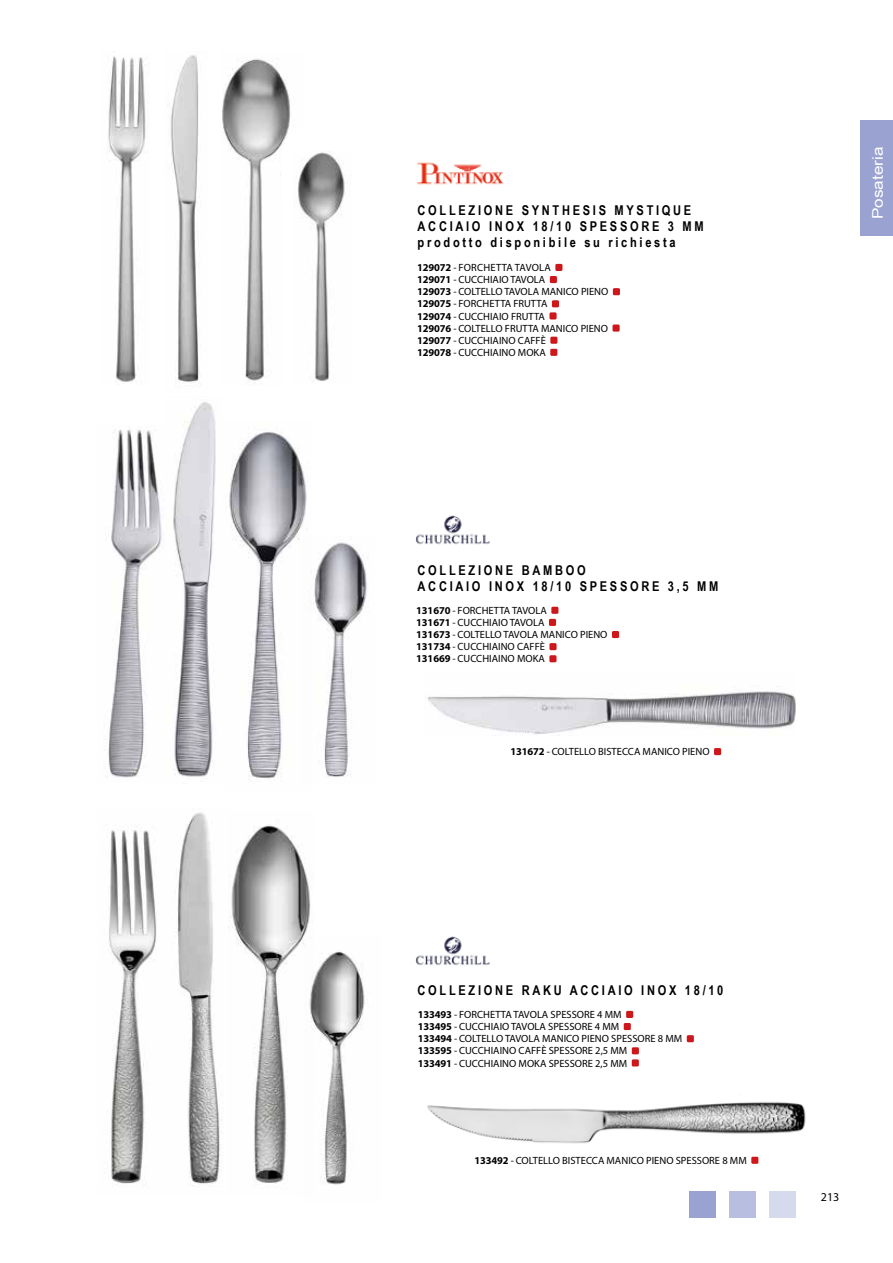
<style>
.page{position:relative;width:893px;height:1263px;background:#fff}
.page>*{position:absolute;margin:0;border:0;box-sizing:border-box;transform-origin:0 0}
.t1{font:14.7px "Arial Narrow";color:#fff;scale:1.43 1}
.t2{font:700 13.5px/16.2px "Arial Narrow";letter-spacing:.2em;color:#000}
.t3{font:12px "Myriad Pro";color:#000}
.t4{font:10.5px/12.1px "Myriad Pro";color:#000}
.s1{font-weight:700}
</style>
<div class="page">
<div style="left:555px;top:264px;width:7px;height:7px;background:#cd171a;border-radius:2px"></div>
<div style="left:550px;top:276px;width:7px;height:7px;background:#cd171a;border-radius:2px"></div>
<div style="left:613px;top:288px;width:7px;height:7px;background:#cd171a;border-radius:2px"></div>
<div style="left:552px;top:300px;width:7px;height:7px;background:#cd171a;border-radius:2px"></div>
<div style="left:549px;top:312px;width:8px;height:7px;background:#cd171a;border-radius:2px"></div>
<div style="left:612px;top:324px;width:8px;height:8px;background:#cd171a;border-radius:2px"></div>
<div style="left:550px;top:337px;width:7px;height:7px;background:#cd171a;border-radius:2px"></div>
<div style="left:550px;top:349px;width:7px;height:7px;background:#cd171a;border-radius:2px"></div>
<img style="left:417px;top:162px;width:87px;height:23px">
<img style="left:170px;top:55px;width:31px;height:332px">
<img style="left:108px;top:56px;width:38px;height:326px">
<img style="left:222px;top:59px;width:69px;height:322px">
<img style="left:297px;top:151px;width:48px;height:230px">
<img style="left:415px;top:515px;width:75px;height:30px">
<img style="left:415px;top:936px;width:75px;height:30px">
<img style="left:229px;top:432px;width:78px;height:348px">
<img style="left:302px;top:537px;width:65px;height:243px">
<img style="left:173px;top:402px;width:43px;height:375px">
<img style="left:107px;top:429px;width:55px;height:349px">
<img style="left:427px;top:691px;width:369px;height:43px">
<img style="left:109px;top:812px;width:120px;height:374px">
<img style="left:314px;top:951px;width:51px;height:234px">
<img style="left:229px;top:825px;width:85px;height:359px">
<div style="left:626px;top:1011px;width:7px;height:7px;background:#cd171a;border-radius:2px"></div>
<div style="left:624px;top:1023px;width:7px;height:7px;background:#cd171a;border-radius:2px"></div>
<div style="left:687px;top:1035px;width:7px;height:7px;background:#cd171a;border-radius:2px"></div>
<div style="left:632px;top:1047px;width:7px;height:7px;background:#cd171a;border-radius:2px"></div>
<div style="left:632px;top:1059px;width:7px;height:7px;background:#cd171a;border-radius:2px"></div>
<div style="left:751px;top:1157px;width:7px;height:7px;background:#cd171a;border-radius:2px"></div>
<img style="left:427px;top:1102px;width:379px;height:42px">
<div style="left:551px;top:607px;width:7px;height:7px;background:#cd171a;border-radius:2px"></div>
<div style="left:549px;top:619px;width:7px;height:7px;background:#cd171a;border-radius:2px"></div>
<div style="left:612px;top:631px;width:7px;height:7px;background:#cd171a;border-radius:2px"></div>
<div style="left:549px;top:643px;width:8px;height:7px;background:#cd171a;border-radius:2px"></div>
<div style="left:549px;top:655px;width:7px;height:7px;background:#cd171a;border-radius:2px"></div>
<div style="left:714px;top:748px;width:7px;height:7px;background:#cd171a;border-radius:2px"></div>
<div style="left:860px;top:120px;width:33px;height:116px;background:#9aa2d2"></div>
<div style="left:690px;top:1191px;width:26px;height:27px;background:#9aa2d2"></div>
<div style="left:729px;top:1191px;width:27px;height:27px;background:#b8bedf"></div>
<div style="left:769px;top:1191px;width:26px;height:27px;background:#d6daed"></div>
<p class="t2" style="left:418px;top:201px;width:288px">COLLEZIONE SYNTHESIS MYSTIQUE<br>ACCIAIO INOX 18/10 SPESSORE 3 MM prodotto disponibile su richiesta</p>
<p class="t4" style="left:417px;top:261px;width:193px"><span class="s1">129072</span> - FORCHETTA TAVOLA<br><span class="s1">129071</span> - CUCCHIAIO TAVOLA<br><span class="s1">129073</span> - COLTELLO TAVOLA MANICO PIENO<br><span class="s1">129075</span> - FORCHETTA FRUTTA<br><span class="s1">129074</span> - CUCCHIAIO FRUTTA<br><span class="s1">129076</span> - COLTELLO FRUTTA MANICO PIENO<br><span class="s1">129077</span> - CUCCHIAINO CAFFÈ<br><span class="s1">129078</span> - CUCCHIAINO MOKA</p>
<p class="t2" style="left:418px;top:561px;width:302px">COLLEZIONE BAMBOO<br>ACCIAIO INOX 18/10 SPESSORE 3,5 MM</p>
<p class="t4" style="left:416px;top:604px;width:193px"><span class="s1">131670</span> - FORCHETTA TAVOLA<br><span class="s1">131671</span> - CUCCHIAIO TAVOLA<br><span class="s1">131673</span> - COLTELLO TAVOLA MANICO PIENO<br><span class="s1">131734</span> - CUCCHIAINO CAFFÈ<br><span class="s1">131669</span> - CUCCHIAINO MOKA</p>
<p class="t4" style="left:510px;top:745px;width:201px"><span class="s1">131672</span> - COLTELLO BISTECCA MANICO PIENO</p>
<h1 class="t1" style="left:867px;top:219px;width:52px;rotate:-90deg">Posateria</h1>
<p class="t2" style="left:418px;top:981px;width:307px">COLLEZIONE RAKU ACCIAIO INOX 18/10</p>
<p class="t4" style="left:418px;top:1008px;width:266px"><span class="s1">133493</span> - FORCHETTA TAVOLA SPESSORE 4 MM<br><span class="s1">133495</span> - CUCCHIAIO TAVOLA SPESSORE 4 MM<br><span class="s1">133494</span> - COLTELLO TAVOLA MANICO PIENO SPESSORE 8 MM <span class="s1">133595</span> - CUCCHIAINO CAFFÈ SPESSORE 2,5 MM<br><span class="s1">133491</span> - CUCCHIAINO MOKA SPESSORE 2,5 MM</p>
<p class="t4" style="left:474px;top:1154px;width:274px"><span class="s1">133492</span> - COLTELLO BISTECCA MANICO PIENO SPESSORE 8 MM</p>
<p class="t3" style="left:821px;top:1190px;width:20px">213</p>
</div>
